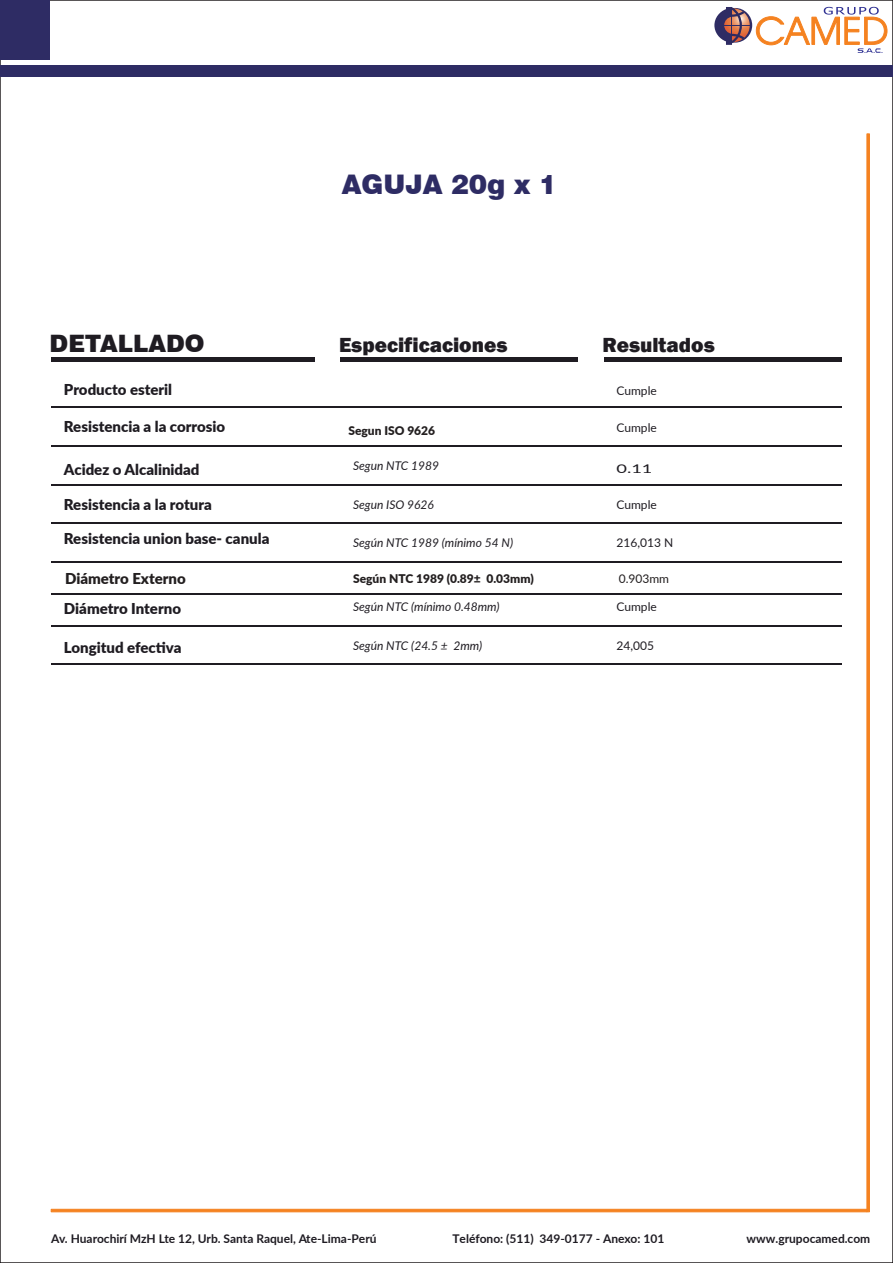
<style>
.page{position:relative;width:893px;height:1263px;background:#fff}
.page>*{position:absolute;margin:0;border:0;box-sizing:border-box;transform-origin:0 0}
.t1{font:900 27px "Swiss 721 BT";color:#2e2c64}
.t2{font:900 24px "Swiss 721 BT";color:#1f1c22}
.t3{font:800 21px "Franklin Gothic";color:#1f1c22}
.t4{font:900 15px "Lato";color:#1f1c22}
.t5{font:900 15px "Lato";color:#231f20}
.t6{font:700 12px "Lato";color:#1e1b22}
.t7{font:italic 12px "Lato";color:#1f1c22}
.t8{font:12px "Lato";color:#1f1c22}
.t9{font:900 12px "Lato";color:#231f20}
.t10{font:12px "Lato";color:#231f20}
.t11{font:12px "Lato";color:#1f1c22;scale:1.52 1}
</style>
<div class="page">
<img style="left:0;top:80px;width:893px;height:1183px">
<div style="left:0;top:0;width:50px;height:60px;background:#2e2c64"></div>
<div style="left:0;top:65px;width:893px;height:11px;background:#2e2c64"></div>
<svg style="left:714px;top:6px;width:174px;height:47px"></svg>
<hr style="left:51px;top:406px;width:791px;height:2px;background:#1f1c22">
<hr style="left:51px;top:358px;width:264px;height:4px;background:#1f1c22">
<hr style="left:340px;top:358px;width:238px;height:4px;background:#1f1c22">
<hr style="left:604px;top:358px;width:238px;height:4px;background:#1f1c22">
<hr style="left:51px;top:445px;width:791px;height:2px;background:#1f1c22">
<hr style="left:51px;top:484px;width:791px;height:1px;background:#1f1c22">
<hr style="left:51px;top:522px;width:791px;height:2px;background:#1f1c22">
<hr style="left:51px;top:561px;width:791px;height:1px;background:#1f1c22">
<hr style="left:51px;top:593px;width:791px;height:1px;background:#1f1c22">
<hr style="left:51px;top:625px;width:791px;height:1px;background:#1f1c22">
<hr style="left:51px;top:664px;width:791px;height:1px;background:#1f1c22">
<svg style="left:866px;top:133px;width:4px;height:1079px;fill:#f58221"></svg>
<div style="left:51px;top:1209px;width:816px;height:3px;background:#f58220;border:1px solid #f58220"></div>
<h1 class="t1" style="left:342px;top:168px;width:217px">AGUJA 20g x 1</h1>
<h2 class="t2" style="left:50px;top:329px;width:157px">DETALLADO</h2>
<h3 class="t3" style="left:339px;top:332px;width:170px">Especificaciones</h3>
<h3 class="t3" style="left:602px;top:332px;width:114px">Resultados</h3>
<p class="t4" style="left:64px;top:378px;width:110px">Producto esteril</p>
<p class="t8" style="left:616px;top:382px;width:42px">Cumple</p>
<p class="t4" style="left:64px;top:415px;width:163px">Resistencia a la corrosio</p>
<p class="t8" style="left:616px;top:419px;width:42px">Cumple</p>
<p class="t4" style="left:64px;top:458px;width:137px">Acidez o Alcalinidad</p>
<p class="t7" style="left:353px;top:457px;width:88px">Segun NTC 1989</p>
<p class="t11" style="left:616px;top:460px;width:25px">0.11</p>
<p class="t7" style="left:353px;top:496px;width:82px">Segun ISO 9626</p>
<p class="t7" style="left:353px;top:534px;width:162px">Según NTC 1989 (mínimo 54 N)</p>
<p class="t9" style="left:348px;top:421px;width:88px">Segun ISO 9626</p>
<p class="t4" style="left:64px;top:494px;width:149px">Resistencia a la rotura</p>
<p class="t8" style="left:616px;top:496px;width:42px">Cumple</p>
<p class="t4" style="left:64px;top:528px;width:207px">Resistencia union base- canula</p>
<p class="t8" style="left:616px;top:534px;width:58px">216,013 N</p>
<p class="t5" style="left:65px;top:567px;width:122px">Diámetro Externo</p>
<p class="t9" style="left:353px;top:569px;width:182px">Según NTC 1989 (0.89± 0.03mm)</p>
<p class="t10" style="left:619px;top:570px;width:52px">0.903mm</p>
<p class="t7" style="left:353px;top:598px;width:148px">Según NTC (mínimo 0.48mm)</p>
<p class="t4" style="left:64px;top:598px;width:119px">Diámetro Interno</p>
<p class="t8" style="left:616px;top:598px;width:42px">Cumple</p>
<p class="t4" style="left:64px;top:636px;width:119px">Longitud efectiva</p>
<p class="t7" style="left:353px;top:637px;width:131px">Según NTC (24.5 ± 2mm)</p>
<p class="t8" style="left:616px;top:637px;width:39px">24,005</p>
<p class="t6" style="left:51px;top:1230px;width:327px">Av. Huarochirí MzH Lte 12, Urb. Santa Raquel, Ate-Lima-Perú</p>
<p class="t6" style="left:452px;top:1230px;width:213px">Teléfono: (511) 349-0177 - Anexo: 101</p>
<p class="t6" style="left:747px;top:1230px;width:125px">www.grupocamed.com</p>
</div>
